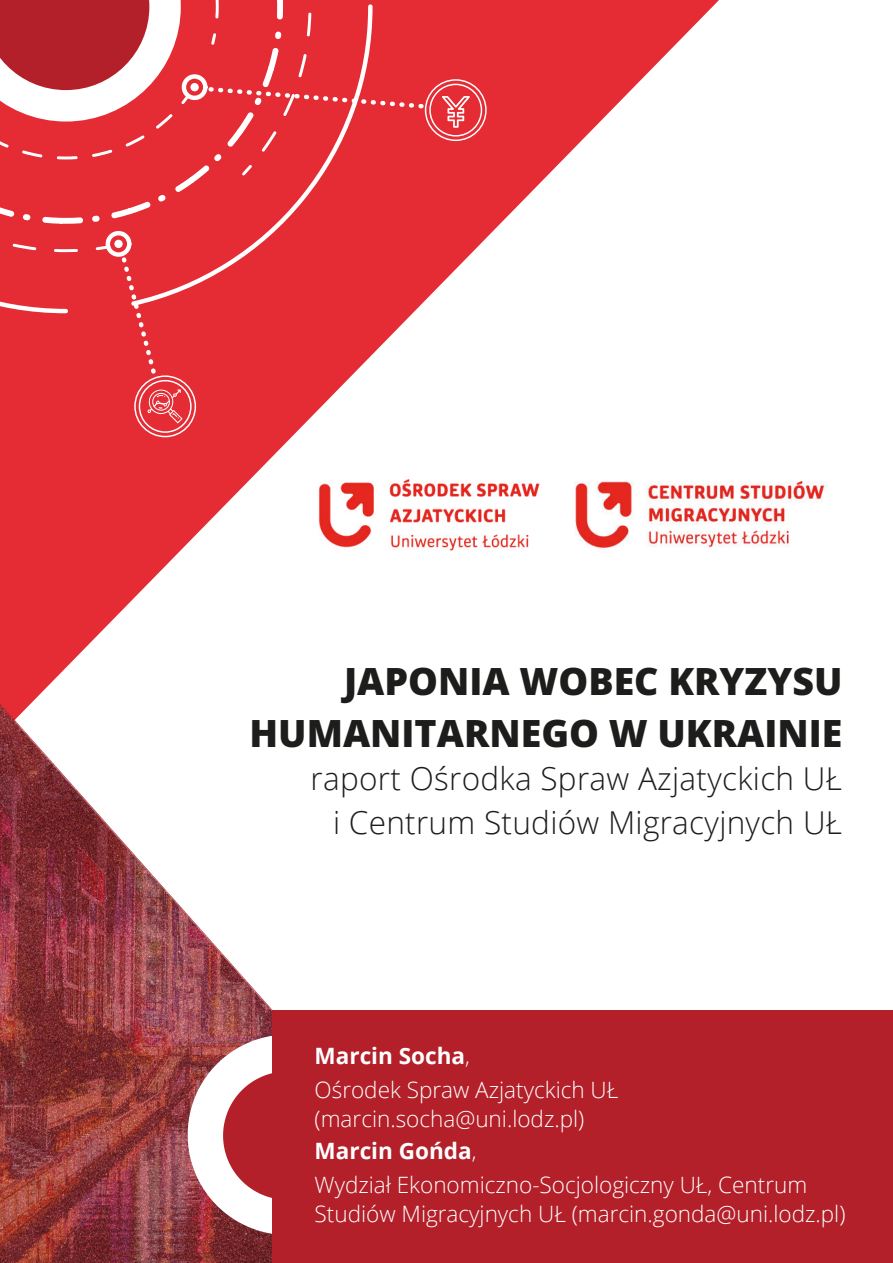
<style>
.page{position:relative;width:893px;height:1263px;background:#fff}
.page>*{position:absolute;margin:0;border:0;box-sizing:border-box;transform-origin:0 0}
.t1{font:800 37.5px/51.8px "Open Sans";color:#1d1d1b;text-align:right}
.t2{font:300 31.5px/44px "Open Sans";letter-spacing:.01em;color:#1d1d1b;text-align:right}
.t3{font:300 22.5px/34px "Open Sans";color:#fff}
.s1{font-weight:700}
</style>
<div class="page">
<svg style="left:0;top:0;width:719px;height:703px"></svg>
<div style="left:0;top:178px;width:373px;height:135px;background:#e52b33"></div>
<svg style="left:0;top:178px;width:311px;height:74px;background:#e6373f"></svg>
<svg style="left:0;top:178px;width:283px;height:46px;background:#e6383f"></svg>
<svg style="left:0;top:198px;width:1px;height:17px"></svg>
<svg style="left:94px;top:231px;width:62px;height:143px;background:#e73c43"></svg>
<svg style="left:0;top:0;width:424px;height:178px;background:#e1464d"></svg>
<svg style="left:147px;top:388px;width:36px;height:35px"></svg>
<div style="left:139px;top:380px;width:53px;height:53px;border:1px solid #fff;border-radius:50%"></div>
<div style="left:134px;top:375px;width:62px;height:62px;border:1px solid #fff;border-radius:50%"></div>
<div style="left:429px;top:84px;width:53px;height:53px;border:1px solid #fff;border-radius:50%"></div>
<div style="left:425px;top:79px;width:62px;height:62px;border:1px solid #fff;border-radius:50%"></div>
<svg style="left:442px;top:96px;width:28px;height:32px"></svg>
<img style="left:0;top:703px;width:273px;height:560px">
<svg style="left:188px;top:1034px;width:84px;height:201px"></svg>
<div style="left:272px;top:1010px;width:621px;height:253px;background:#b3202a"></div>
<img style="left:285px;top:448px;width:256px;height:133px">
<img style="left:541px;top:448px;width:286px;height:133px">
<p class="t1" style="left:250px;top:654px;width:594px">JAPONIA WOBEC KRYZYSU<br>HUMANITARNEGO W UKRAINIE</p>
<p class="t2" style="left:311px;top:756px;width:533px">raport Ośrodka Spraw Azjatyckich UŁ i Centrum Studiów Migracyjnych UŁ</p>
<p class="t3" style="left:315px;top:1038px;width:305px"><span class="s1">Marcin Socha</span>,<br>Ośrodek Spraw Azjatyckich UŁ</p>
<p class="t3" style="left:315px;top:1102px;width:271px;line-height:31.5px">(marcin.socha@uni.lodz.pl)<br><span class="s1">Marcin Gońda</span>,</p>
<p class="t3" style="left:315px;top:1169px;width:532px;line-height:29.1px">Wydział Ekonomiczno-Socjologiczny UŁ, Centrum<br>Studiów Migracyjnych UŁ (marcin.gonda@uni.lodz.pl)</p>
</div>
